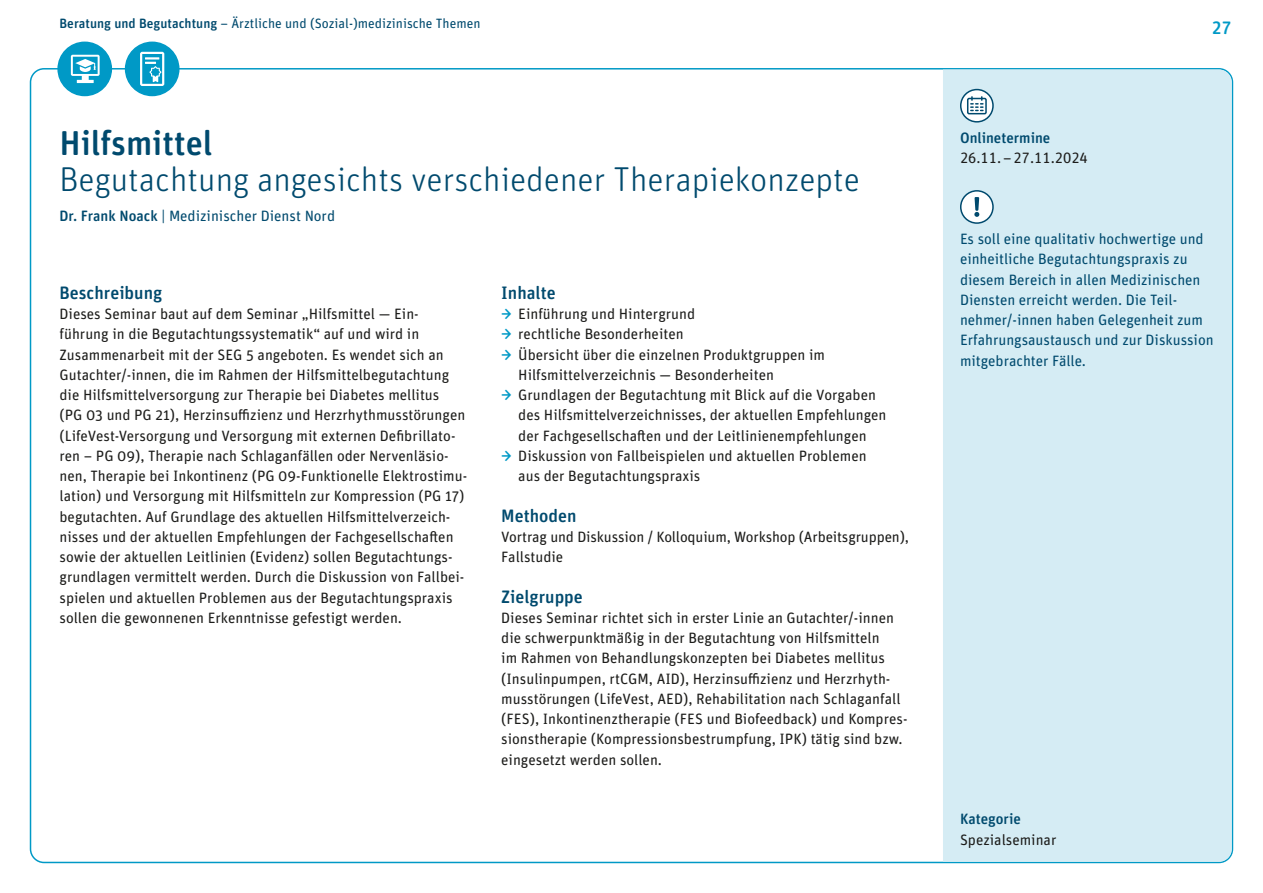
<style>
.page{position:relative;width:1263px;height:893px;background:#fff}
.page>*{position:absolute;margin:0;border:0;box-sizing:border-box;transform-origin:0 0}
.Seminartitel{font:300 34.5px/36px "Unit Rounded Pro";color:#004a6e}
.Absatzheadline{font:500 18px "Unit Rounded Pro";color:#004a6e}
.t1{font:500 18px "Unit Rounded Pro";color:#0099c6}
.Fließtext_10_13_5{font:15px/20.2px "Unit Rounded Pro";color:#1d1d1b}
.Infokasten_Hinweis_blau_10_13_5{font:15px/20.2px "Unit Rounded Pro";color:#004a6e}
.Seminarleitung{font:15px "Unit Rounded Pro";color:#004a6e}
.Infokasten_Fließtext_10_13_5{font:15px "Unit Rounded Pro";color:#1d1d1b}
.Infokasten_Headline_blau{font:500 15px "Unit Rounded Pro";color:#004a6e}
.t2{font:13.5px "Unit Rounded Pro";color:#004a6e}
.s1{font-weight:500}
.s2{font-weight:500;color:#0099c6}
</style>
<div class="page">
<div style="left:943px;top:70px;width:289px;height:792px;background:#d5ecf4"></div>
<svg style="left:961px;top:90px;width:32px;height:32px"></svg>
<div style="left:960px;top:89px;width:34px;height:34px;border:2px solid #004a6e;border-radius:50%"></div>
<div style="left:967px;top:98px;width:20px;height:16px;border:2px solid #004a6e"></div>
<svg style="left:971px;top:97px;width:12px;height:14px"></svg>
<div style="left:961px;top:191px;width:32px;height:32px;background:#fff;border-radius:50%"></div>
<div style="left:960px;top:190px;width:34px;height:34px;border:2px solid #004a6e;border-radius:50%"></div>
<svg style="left:974px;top:197px;width:5px;height:20px"></svg>
<div style="left:126px;top:42px;width:53px;height:53px;background:#0099c6;border-radius:50%"></div>
<div style="left:125px;top:42px;width:55px;height:54px;border:2px solid #0099c6;border-radius:50%"></div>
<svg style="left:140px;top:52px;width:24px;height:34px"></svg>
<div style="left:58px;top:42px;width:53px;height:53px;background:#0099c6;border-radius:50%"></div>
<div style="left:57px;top:42px;width:55px;height:54px;border:2px solid #0099c6;border-radius:50%"></div>
<svg style="left:71px;top:55px;width:29px;height:28px"></svg>
<p class="t2" style="left:60px;top:14px;width:422px"><span class="s1">Beratung und Begutachtung</span> – Ärztliche und (Sozial-)medizinische Themen</p>
<p class="Seminartitel" style="left:60px;top:124px;width:802px"><span class="s1">Hilfsmittel<br></span>Begutachtung angesichts verschiedener Therapiekonzepte</p>
<p class="Seminarleitung" style="left:60px;top:205px;width:277px"><span class="s1">Dr. Frank Noack</span> | Medizinischer Dienst Nord</p>
<p class="Absatzheadline" style="left:60px;top:280px;width:104px">Beschreibung</p>
<p class="Fließtext_10_13_5" style="left:60px;top:303px;width:409px">Dieses Seminar baut auf dem Seminar „Hilfsmittel — Ein&shy;führung in die Begutachtungssystematik“ auf und wird in Zusammenarbeit mit der SEG 5 angeboten. Es wendet sich an Gutachter/-innen, die im Rahmen der Hilfsmittelbegutachtung die Hilfsmittelversorgung zur Therapie bei Diabetes mellitus<br>(PG 03 und PG 21), Herzinsuffizienz und Herzrhythmusstörungen (LifeVest-Versorgung und Versorgung mit externen Defibrillato&shy;ren – PG 09), Therapie nach Schlaganfällen oder Nervenläsio&shy;nen, Therapie bei Inkontinenz (PG 09-Funktionelle Elektrostimu&shy;lation) und Versorgung mit Hilfsmitteln zur Kompression (PG 17) begutachten. Auf Grundlage des aktuellen Hilfsmittelverzeich&shy;nisses und der aktuellen Empfehlungen der Fachgesellschaften sowie der aktuellen Leitlinien (Evidenz) sollen Begutachtungs&shy;grundlagen vermittelt werden. Durch die Diskussion von Fallbei&shy;spielen und aktuellen Problemen aus der Begutachtungspraxis sollen die gewonnenen Erkenntnisse gefestigt werden.</p>
<p class="Absatzheadline" style="left:501px;top:280px;width:56px">Inhalte</p>
<p class="Fließtext_10_13_5" style="left:501px;top:303px;width:195px"><span class="s2">→</span> Einführung und Hintergrund</p>
<p class="Fließtext_10_13_5" style="left:501px;top:323px;width:184px"><span class="s2">→</span> rechtliche Besonderheiten</p>
<p class="Fließtext_10_13_5" style="left:518px;top:343px;width:308px;text-indent:-17px"><span class="s2">→</span> Übersicht über die einzelnen Produktgruppen im<br>Hilfsmittelverzeichnis — Besonderheiten</p>
<p class="Fließtext_10_13_5" style="left:518px;top:384px;width:370px;text-indent:-17px"><span class="s2">→</span> Grundlagen der Begutachtung mit Blick auf die Vorgaben des Hilfsmittelverzeichnisses, der aktuellen Empfehlungen der Fachgesellschaften und der Leitlinienempfehlungen</p>
<p class="Fließtext_10_13_5" style="left:518px;top:445px;width:350px;text-indent:-17px"><span class="s2">→</span> Diskussion von Fallbeispielen und aktuellen Problemen aus der Begutachtungspraxis</p>
<p class="Absatzheadline" style="left:501px;top:503px;width:77px">Methoden</p>
<p class="Fließtext_10_13_5" style="left:501px;top:526px;width:409px">Vortrag und Diskussion / Kolloquium, Workshop (Arbeitsgruppen),<br>Fallstudie</p>
<p class="Absatzheadline" style="left:501px;top:584px;width:83px">Zielgruppe</p>
<p class="Fließtext_10_13_5" style="left:501px;top:607px;width:408px">Dieses Seminar richtet sich in erster Linie an Gutachter/-innen die schwerpunktmäßig in der Begutachtung von Hilfsmitteln<br>im Rahmen von Behandlungskonzepten bei Diabetes mellitus (Insulinpumpen, rtCGM, AID), Herzinsuffizienz und Herzrhyth&shy;musstörungen (LifeVest, AED), Rehabilitation nach Schlaganfall (FES), Inkontinenztherapie (FES und Biofeedback) und Kompres&shy;sionstherapie (Kompressionsbestrumpfung, IPK) tätig sind bzw. eingesetzt werden sollen.</p>
<p class="Infokasten_Headline_blau" style="left:960px;top:127px;width:92px">Onlinetermine</p>
<p class="Infokasten_Fließtext_10_13_5" style="left:960px;top:148px;width:129px">26.11.–27.11.2024</p>
<p class="t1" style="left:1212px;top:15px;width:21px">27</p>
<p class="Infokasten_Hinweis_blau_10_13_5" style="left:960px;top:228px;width:255px">Es soll eine qualitativ hochwertige und einheitliche Begutachtungspraxis zu diesem Bereich in allen Medizinischen Diensten erreicht werden. Die Teil&shy;nehmer/-innen haben Gelegenheit zum Erfahrungsaustausch und zur Diskussion mitgebrachter Fälle.</p>
<p class="Infokasten_Headline_blau" style="left:960px;top:809px;width:63px">Kategorie</p>
<p class="Infokasten_Fließtext_10_13_5" style="left:960px;top:829px;width:98px">Spezialseminar</p>
</div>
